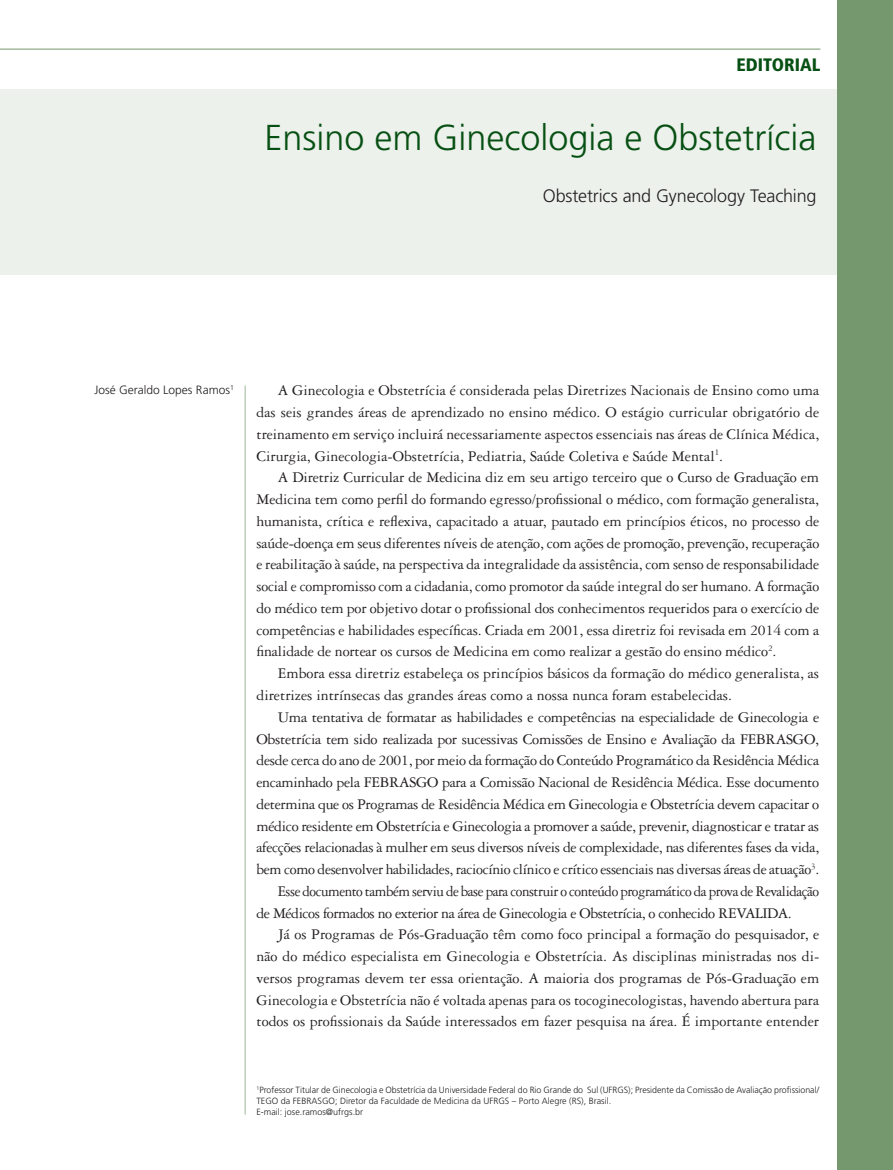
<style>
.page{position:relative;width:893px;height:1170px;background:#fff}
.page>*{position:absolute;margin:0;border:0;box-sizing:border-box;transform-origin:0 0}
.t1{font:300 36px "Frutiger LT Std";color:#075013}
.t2{font:300 18px "Frutiger LT Std";letter-spacing:-.01em;color:#231f20}
.t3{font:900 condensed 18px "Frutiger LT Std";color:#075013}
.t4{font:15.75px/21.8px "Garamond 3 LT Std";letter-spacing:-.02em;color:#231f20;text-align:justify}
.t5{font:15.75px/21.8px "Garamond 3 LT Std";color:#231f20}
.t6{font:15.75px "Garamond 3 LT Std";letter-spacing:-.02em;color:#231f20;scale:.95 1}
.t7{font:300 12px "Frutiger LT Std";color:#231f20}
.t8{font:300 9px/10.8px "Frutiger LT Std";color:#231f20}
</style>
<div class="page">
<hr style="left:0;top:49px;width:820px;height:1px;background:#76986f">
<hr style="left:244px;top:385px;width:2px;height:729px;background:#becfbb">
<div style="left:0;top:89px;width:893px;height:185px;background:#ecf1eb"></div>
<div style="left:838px;top:0;width:55px;height:1169px;background:#76986f"></div>
<p class="t3" style="left:736px;top:54px;width:86px">EDITORIAL</p>
<h1 class="t1" style="left:264px;top:118px;width:554px">Ensino em Ginecologia e Obstetrícia</h1>
<p class="t2" style="left:543px;top:186px;width:275px">Obstetrics and Gynecology Teaching</p>
<p class="t7" style="left:95px;top:383px;width:141px">José Geraldo Lopes Ramos<sup>1</sup></p>
<p class="t4" style="left:256px;top:380px;width:564px;text-indent:21px">A Ginecologia e Obstetrícia é considerada pelas Diretrizes Nacionais de Ensino como uma das seis grandes áreas de aprendizado no ensino médico. O estágio curricular obrigatório de treinamento em serviço incluirá necessariamente aspectos essenciais nas áreas de Clínica Médica, Cirurgia, Ginecologia-Obstetrícia, Pediatria, Saúde Coletiva e Saúde Mental<sup>1</sup>.</p>
<p class="t4" style="left:256px;top:467px;width:564px;text-indent:21px">A Diretriz Curricular de Medicina diz em seu artigo terceiro que o Curso de Graduação em Medicina tem como perfil do formando egresso/profissional o médico, com formação generalista, humanista, crítica e reflexiva, capacitado a atuar, pautado em princípios éticos, no processo de saúde-doença em seus diferentes níveis de atenção, com ações de promoção, prevenção, recuperação e reabilitação à saúde, na perspectiva da integralidade da assistência, com senso de responsabilidade social e compromisso com a cidadania, como promotor da saúde integral do ser humano. A formação do médico tem por objetivo dotar o profissional dos conhecimentos requeridos para o exercício de competências e habilidades específicas. Criada em 2001, essa diretriz foi revisada em 2014 com a finalidade de nortear os cursos de Medicina em como realizar a gestão do ensino médico<sup>2</sup>.</p>
<p class="t5" style="left:256px;top:662px;width:564px;text-indent:21px">Embora essa diretriz estabeleça os princípios básicos da formação do médico generalista, as diretrizes intrínsecas das grandes áreas como a nossa nunca foram estabelecidas.</p>
<p class="t4" style="left:278px;top:706px;width:543px">Uma tentativa de formatar as habilidades e competências na especialidade de Ginecologia e</p>
<p class="t4" style="left:256px;top:728px;width:564px">Obstetrícia tem sido realizada por sucessivas Comissões de Ensino e Avaliação da FEBRASGO,</p>
<p class="t4" style="left:256px;top:749px;width:564px">desde cerca do ano de 2001, por meio da formação do Conteúdo Programático da Residência Médica</p>
<p class="t4" style="left:256px;top:771px;width:564px">encaminhado pela FEBRASGO para a Comissão Nacional de Residência Médica. Esse documento</p>
<p class="t4" style="left:256px;top:793px;width:564px">determina que os Programas de Residência Médica em Ginecologia e Obstetrícia devem capacitar o</p>
<p class="t4" style="left:256px;top:815px;width:564px">médico residente em Obstetrícia e Ginecologia a promover a saúde, prevenir, diagnosticar e tratar as</p>
<p class="t4" style="left:256px;top:836px;width:564px">afecções relacionadas à mulher em seus diversos níveis de complexidade, nas diferentes fases da vida,</p>
<p class="t4" style="left:256px;top:858px;width:564px">bem como desenvolver habilidades, raciocínio clínico e crítico essenciais nas diversas áreas de atuação<sup>3</sup>.</p>
<p class="t6" style="left:278px;top:882px;width:571px">Esse documento também serviu de base para construir o conteúdo programático da prova de Revalidação</p>
<p class="t4" style="left:256px;top:902px;width:537px">de Médicos formados no exterior na área de Ginecologia e Obstetrícia, o conhecido REVALIDA.</p>
<p class="t5" style="left:278px;top:923px;width:543px">Já os Programas de Pós-Graduação têm como foco principal a formação do pesquisador, e</p>
<p class="t5" style="left:256px;top:945px;width:564px">não do médico especialista em Ginecologia e Obstetrícia. As disciplinas ministradas nos di-</p>
<p class="t5" style="left:256px;top:967px;width:564px">versos programas devem ter essa orientação. A maioria dos programas de Pós-Graduação em</p>
<p class="t5" style="left:256px;top:989px;width:564px">Ginecologia e Obstetrícia não é voltada apenas para os tocoginecologistas, havendo abertura para</p>
<p class="t5" style="left:256px;top:1010px;width:564px">todos os profissionais da Saúde interessados em fazer pesquisa na área. É importante entender</p>
<p class="t8" style="left:256px;top:1084px;width:564px"><sup>1</sup>Professor Titular de Ginecologia e Obstetrícia da Universidade Federal do Rio Grande do Sul (UFRGS); Presidente da Comissão de Avaliação profissional/<br>TEGO da FEBRASGO; Diretor da Faculdade de Medicina da UFRGS – Porto Alegre (RS), Brasil.<br>E-mail: jose.ramos@ufrgs.br</p>
</div>
